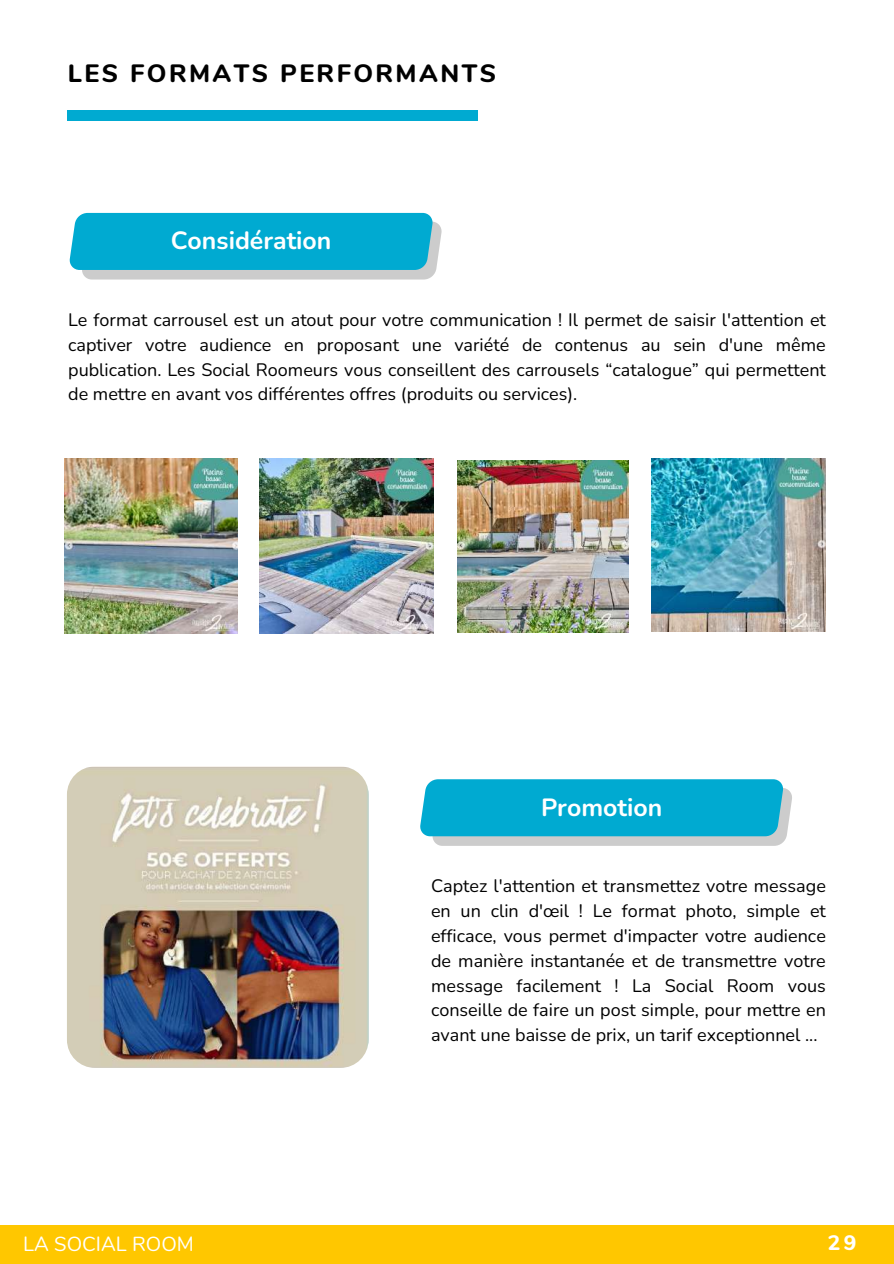
<style>
.page{position:relative;width:894px;height:1264px;background:#fff}
.page>*{position:absolute;margin:0;border:0;box-sizing:border-box;transform-origin:0 0}
.t1{font:800 25.05px "Nunito";letter-spacing:.1em;color:#000}
.t2{font:700 24.9px "Nunito";color:#fff}
.t3{font:800 20.85px "Nunito";color:#fff}
.t4{font:20.25px "Nunito";color:#fff}
.t5{font:18px/24.8px "Nunito";color:#000;text-align:justify}
</style>
<div class="page">
<div style="left:0;top:1225px;width:893px;height:38px;background:#ffc700"></div>
<img style="left:67px;top:766px;width:301px;height:301px;border-radius:28px">
<svg style="left:69px;top:213px;width:372px;height:66px;background:#25b1d1"></svg>
<svg style="left:420px;top:779px;width:371px;height:66px;background:#24b1d1"></svg>
<img style="left:64px;top:458px;width:173px;height:176px">
<img style="left:259px;top:458px;width:175px;height:176px">
<img style="left:457px;top:460px;width:171px;height:172px">
<img style="left:651px;top:458px;width:174px;height:173px">
<div style="left:67px;top:110px;width:411px;height:10px;background:#00aad1"></div>
<h1 class="t1" style="left:68px;top:57px;width:429px">LES FORMATS PERFORMANTS</h1>
<h2 class="t2" style="left:171px;top:224px;width:162px">Considération</h2>
<p class="t5" style="left:68px;top:308px;width:759px">Le format carrousel est un atout pour votre communication ! Il permet de saisir l'attention et captiver votre audience en proposant une variété de contenus au sein d'une même publication. Les Social Roomeurs vous conseillent des carrousels “catalogue” qui permettent de mettre en avant vos différentes offres (produits ou services).</p>
<h2 class="t2" style="left:541px;top:790px;width:123px">Promotion</h2>
<p class="t5" style="left:431px;top:874px;width:396px">Captez l'attention et transmettez votre message en un clin d'œil ! Le format photo, simple et efficace, vous permet d'impacter votre audience de manière instantanée et de transmettre votre message facilement ! La Social Room vous conseille de faire un post simple, pour mettre en avant une baisse de prix, un tarif exceptionnel ...</p>
<p class="t4" style="left:23px;top:1230px;width:172px">LA SOCIAL ROOM</p>
<p class="t3" style="left:827px;top:1228px;width:30px">29</p>
</div>
